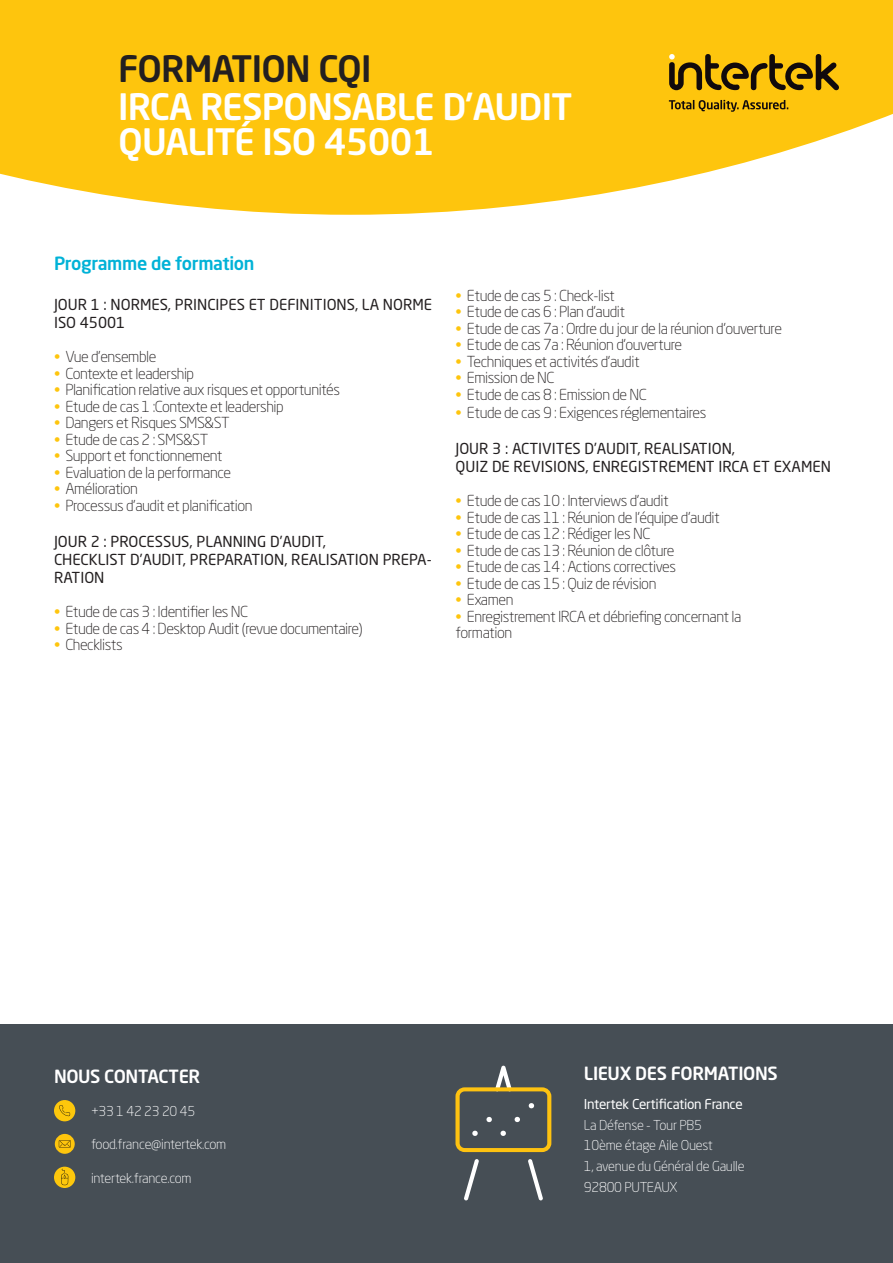
<style>
.page{position:relative;width:893px;height:1263px;background:#fff}
.page>*{position:absolute;margin:0;border:0;box-sizing:border-box;transform-origin:0 0}
.t1{font:500 36px/34.5px "Neo Sans Std";letter-spacing:-.02em;color:#fff}
.t2{font:500 36px "Neo Sans Std";letter-spacing:-.02em;color:#231f20}
.t3{font:500 18px "Neo Sans Std";letter-spacing:-.025em;color:#fff}
.t4{font:500 18px "Neo Sans Std";letter-spacing:-.02em;color:#00b2d7}
.t5{font:300 15px/16.5px "Neo Sans Std";letter-spacing:-.03em;color:#231f20}
.t6{font:15px/18px "Neo Sans Std";color:#231f20}
.t7{font:300 13.5px/20.7px "Neo Sans Std";letter-spacing:-.02em;color:#fff}
.t8{font:13.5px "Neo Sans Std";letter-spacing:-.02em;color:#fff}
.s1{color:#fec50d}
</style>
<div class="page">
<div style="left:0;top:1025px;width:893px;height:238px;background:#464e55"></div>
<svg style="left:0;top:0;width:893px;height:215px;background:#fecc2b"></svg>
<svg style="left:669px;top:54px;width:170px;height:36px;background:#a37d0d"></svg>
<svg style="left:669px;top:100px;width:119px;height:12px"></svg>
<div style="left:54px;top:1167px;width:21px;height:21px;background:#fdc70c;border-radius:50%"></div>
<svg style="left:61px;top:1169px;width:7px;height:16px"></svg>
<div style="left:55px;top:1134px;width:20px;height:20px;background:#fec50d;border-radius:50%"></div>
<svg style="left:59px;top:1140px;width:12px;height:8px"></svg>
<div style="left:54px;top:1100px;width:21px;height:21px;background:#fdc70c;border-radius:50%"></div>
<svg style="left:59px;top:1105px;width:11px;height:11px"></svg>
<svg style="left:528px;top:1159px;width:15px;height:41px"></svg>
<svg style="left:464px;top:1159px;width:15px;height:41px"></svg>
<svg style="left:455px;top:1066px;width:96px;height:86px"></svg>
<h1 class="t2" style="left:118px;top:46px;width:255px">FORMATION CQI</h1>
<h1 class="t1" style="left:118px;top:89px;width:456px">IRCA RESPONSABLE D’AUDIT<br>QUALITÉ ISO 45001</h1>
<p class="t4" style="left:54px;top:252px;width:202px">Programme de formation</p>
<p class="t6" style="left:54px;top:295px;width:380px">JOUR 1 : NORMES, PRINCIPES ET DEFINITIONS, LA NORME<br>ISO 45001</p>
<p class="t5" style="left:54px;top:348px;width:104px"><span class="s1">•</span> Vue d’ensemble</p>
<p class="t5" style="left:54px;top:365px;width:142px"><span class="s1">•</span> Contexte et leadership</p>
<p class="t5" style="left:54px;top:381px;width:287px"><span class="s1">•</span> Planification relative aux risques et opportunités</p>
<p class="t5" style="left:54px;top:398px;width:231px"><span class="s1">•</span> Etude de cas 1 :Contexte et leadership</p>
<p class="t5" style="left:54px;top:414px;width:177px"><span class="s1">•</span> Dangers et Risques SMS&amp;ST</p>
<p class="t5" style="left:54px;top:431px;width:156px"><span class="s1">•</span> Etude de cas 2 : SMS&amp;ST</p>
<p class="t5" style="left:54px;top:447px;width:170px"><span class="s1">•</span> Support et fonctionnement</p>
<p class="t5" style="left:54px;top:464px;width:179px"><span class="s1">•</span> Evaluation de la performance</p>
<p class="t5" style="left:54px;top:480px;width:86px"><span class="s1">•</span> Amélioration</p>
<p class="t5" style="left:54px;top:497px;width:200px"><span class="s1">•</span> Processus d’audit et planification</p>
<p class="t6" style="left:54px;top:532px;width:379px">JOUR 2 : PROCESSUS, PLANNING D’AUDIT,<br>CHECKLIST D’AUDIT, PREPARATION, REALISATION PREPA-<br>RATION</p>
<p class="t5" style="left:54px;top:603px;width:196px"><span class="s1">•</span> Etude de cas 3 : Identifier les NC</p>
<p class="t5" style="left:54px;top:620px;width:310px"><span class="s1">•</span> Etude de cas 4 : Desktop Audit (revue documentaire)</p>
<p class="t5" style="left:54px;top:636px;width:70px"><span class="s1">•</span> Checklists</p>
<p class="t5" style="left:455px;top:287px;width:161px"><span class="s1">•</span> Etude de cas 5 : Check-list</p>
<p class="t5" style="left:455px;top:303px;width:171px"><span class="s1">•</span> Etude de cas 6 : Plan d’audit</p>
<p class="t5" style="left:455px;top:320px;width:328px"><span class="s1">•</span> Etude de cas 7a : Ordre du jour de la réunion d’ouverture</p>
<p class="t5" style="left:455px;top:336px;width:228px"><span class="s1">•</span> Etude de cas 7a : Réunion d’ouverture</p>
<p class="t5" style="left:455px;top:353px;width:186px"><span class="s1">•</span> Techniques et activités d’audit</p>
<p class="t5" style="left:455px;top:369px;width:101px"><span class="s1">•</span> Emission de NC</p>
<p class="t5" style="left:455px;top:386px;width:193px"><span class="s1">•</span> Etude de cas 8 : Emission de NC</p>
<p class="t5" style="left:455px;top:404px;width:252px"><span class="s1">•</span> Etude de cas 9 : Exigences réglementaires</p>
<p class="t6" style="left:455px;top:439px;width:377px">JOUR 3 : ACTIVITES D’AUDIT, REALISATION,<br>QUIZ DE REVISIONS, ENREGISTREMENT IRCA ET EXAMEN</p>
<p class="t5" style="left:455px;top:492px;width:215px"><span class="s1">•</span> Etude de cas 10 : Interviews d’audit</p>
<p class="t5" style="left:455px;top:509px;width:266px"><span class="s1">•</span> Etude de cas 11 : Réunion de l’équipe d’audit</p>
<p class="t5" style="left:455px;top:525px;width:196px"><span class="s1">•</span> Etude de cas 12 : Rédiger les NC</p>
<p class="t5" style="left:455px;top:542px;width:221px"><span class="s1">•</span> Etude de cas 13 : Réunion de clôture</p>
<p class="t5" style="left:455px;top:558px;width:222px"><span class="s1">•</span> Etude de cas 14 : Actions correctives</p>
<p class="t5" style="left:455px;top:575px;width:202px"><span class="s1">•</span> Etude de cas 15 : Quiz de révision</p>
<p class="t5" style="left:455px;top:591px;width:60px"><span class="s1">•</span> Examen</p>
<p class="t5" style="left:455px;top:608px;width:287px"><span class="s1">•</span> Enregistrement IRCA et débriefing concernant la formation</p>
<p class="t3" style="left:54px;top:1065px;width:148px">NOUS CONTACTER</p>
<p class="t7" style="left:91px;top:1100px;width:106px">+33 1 42 23 20 45</p>
<p class="t7" style="left:91px;top:1134px;width:137px">food.france@intertek.com</p>
<p class="t7" style="left:91px;top:1167px;width:102px">intertek.france.com</p>
<p class="t3" style="left:584px;top:1061px;width:195px">LIEUX DES FORMATIONS</p>
<p class="t8" style="left:584px;top:1095px;width:160px">Intertek Certification France</p>
<p class="t7" style="left:584px;top:1114px;width:162px">La Défense - Tour PB5<br>10ème étage Aile Ouest<br>1, avenue du Général de Gaulle<br>92800 PUTEAUX</p>
</div>
